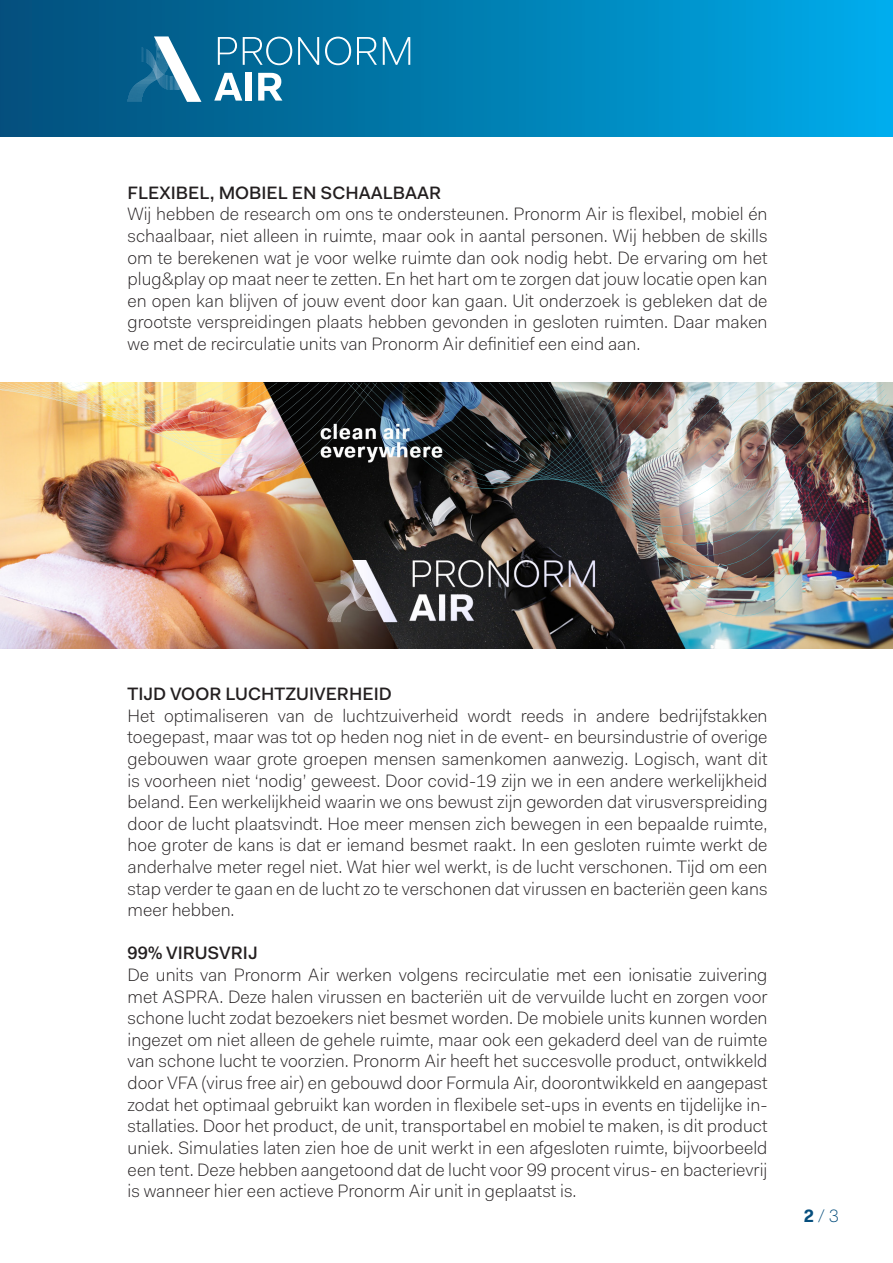
<style>
.page{position:relative;width:893px;height:1263px;background:#fff}
.page>*{position:absolute;margin:0;border:0;box-sizing:border-box;transform-origin:0 0}
.t1{font:300 18px/21.6px "Fakt";color:#231f20;text-align:justify}
.t2{font:500 18px "Fakt";color:#231f20}
.t3{font:300 18px "Fakt";color:#064e7d}
.s1{font-weight:700}
</style>
<div class="page">
<img style="left:0;top:503px;width:893px;height:145px">
<img style="left:140px;top:383px;width:753px;height:234px">
<img style="left:133px;top:383px;width:759px;height:222px">
<img style="left:125px;top:383px;width:765px;height:209px">
<img style="left:111px;top:383px;width:775px;height:194px">
<img style="left:104px;top:383px;width:780px;height:182px">
<img style="left:96px;top:383px;width:787px;height:172px">
<img style="left:89px;top:383px;width:787px;height:162px">
<img style="left:82px;top:383px;width:783px;height:153px">
<img style="left:74px;top:383px;width:777px;height:143px">
<img style="left:67px;top:383px;width:768px;height:136px">
<img style="left:60px;top:383px;width:756px;height:125px">
<img style="left:613px;top:383px;width:183px;height:117px">
<img style="left:631px;top:383px;width:144px;height:112px">
<img style="left:652px;top:383px;width:103px;height:108px">
<svg style="left:720px;top:383px;width:17px;height:107px;background:#cbc8c4"></svg>
<svg style="left:704px;top:383px;width:16px;height:107px;background:#a49995"></svg>
<svg style="left:689px;top:383px;width:15px;height:107px;background:#aba19e"></svg>
<img style="left:0;top:383px;width:613px;height:120px">
<div style="left:0;top:0;width:893px;height:136px;background:linear-gradient(to right,#034e78,#00abe8)"></div>
<svg style="left:218px;top:37px;width:19px;height:28px"></svg>
<svg style="left:243px;top:37px;width:49px;height:28px"></svg>
<svg style="left:298px;top:37px;width:21px;height:28px"></svg>
<svg style="left:325px;top:37px;width:26px;height:28px"></svg>
<svg style="left:357px;top:37px;width:20px;height:28px"></svg>
<svg style="left:383px;top:37px;width:27px;height:28px"></svg>
<svg style="left:214px;top:73px;width:28px;height:28px"></svg>
<div style="left:246px;top:73px;width:6px;height:28px;background:#fff"></div>
<svg style="left:258px;top:73px;width:24px;height:28px"></svg>
<svg style="left:128px;top:36px;width:73px;height:66px"></svg>
<p class="t2" style="left:128px;top:182px;width:315px">FLEXIBEL, MOBIEL EN SCHAALBAAR</p>
<p class="t1" style="left:128px;top:203px;width:641px">Wij hebben de research om ons te ondersteunen. Pronorm Air is flexibel, mobiel én schaalbaar, niet alleen in ruimte, maar ook in aantal personen. Wij hebben de skills om te berekenen wat je voor welke ruimte dan ook nodig hebt. De ervaring om het plug&amp;play op maat neer te zetten. En het hart om te zorgen dat jouw locatie open kan en open kan blijven of jouw event door kan gaan. Uit onderzoek is gebleken dat de grootste verspreidingen plaats hebben gevonden in gesloten ruimten. Daar maken we met de recirculatie units van Pronorm Air definitief een eind aan.</p>
<p class="t2" style="left:128px;top:683px;width:266px">TIJD VOOR LUCHTZUIVERHEID</p>
<p class="t1" style="left:128px;top:705px;width:641px">Het optimaliseren van de luchtzuiverheid wordt reeds in andere bedrijfstakken toegepast, maar was tot op heden nog niet in de event- en beursindustrie of overige gebouwen waar grote groepen mensen samenkomen aanwezig. Logisch, want dit is voorheen niet ‘nodig’ geweest. Door covid-19 zijn we in een andere werkelijkheid beland. Een werkelijkheid waarin we ons bewust zijn geworden dat virusverspreiding door de lucht plaatsvindt. Hoe meer mensen zich bewegen in een bepaalde ruimte, hoe groter de kans is dat er iemand besmet raakt. In een gesloten ruimte werkt de anderhalve meter regel niet. Wat hier wel werkt, is de lucht verschonen. Tijd om een stap verder te gaan en de lucht zo te verschonen dat virussen en bacteriën geen kans meer hebben.</p>
<p class="t2" style="left:128px;top:942px;width:132px">99% VIRUSVRIJ</p>
<p class="t1" style="left:128px;top:964px;width:641px">De units van Pronorm Air werken volgens recirculatie met een ionisatie zuivering met ASPRA. Deze halen virussen en bacteriën uit de vervuilde lucht en zorgen voor schone lucht zodat bezoekers niet besmet worden. De mobiele units kunnen worden ingezet om niet alleen de gehele ruimte, maar ook een gekaderd deel van de ruimte van schone lucht te voorzien. Pronorm Air heeft het succesvolle product, ontwikkeld door VFA (virus free air) en gebouwd door Formula Air, doorontwikkeld en aangepast zodat het optimaal gebruikt kan worden in flexibele set-ups in events en tijdelijke in&shy;stallaties. Door het product, de unit, transportabel en mobiel te maken, is dit product uniek. Simulaties laten zien hoe de unit werkt in een afgesloten ruimte, bijvoorbeeld een tent. Deze hebben aangetoond dat de lucht voor 99 procent virus- en bacterievrij is wanneer hier een actieve Pronorm Air unit in geplaatst is.</p>
<p class="t3" style="left:804px;top:1205px;width:37px"><span class="s1">2</span> / 3</p>
</div>
